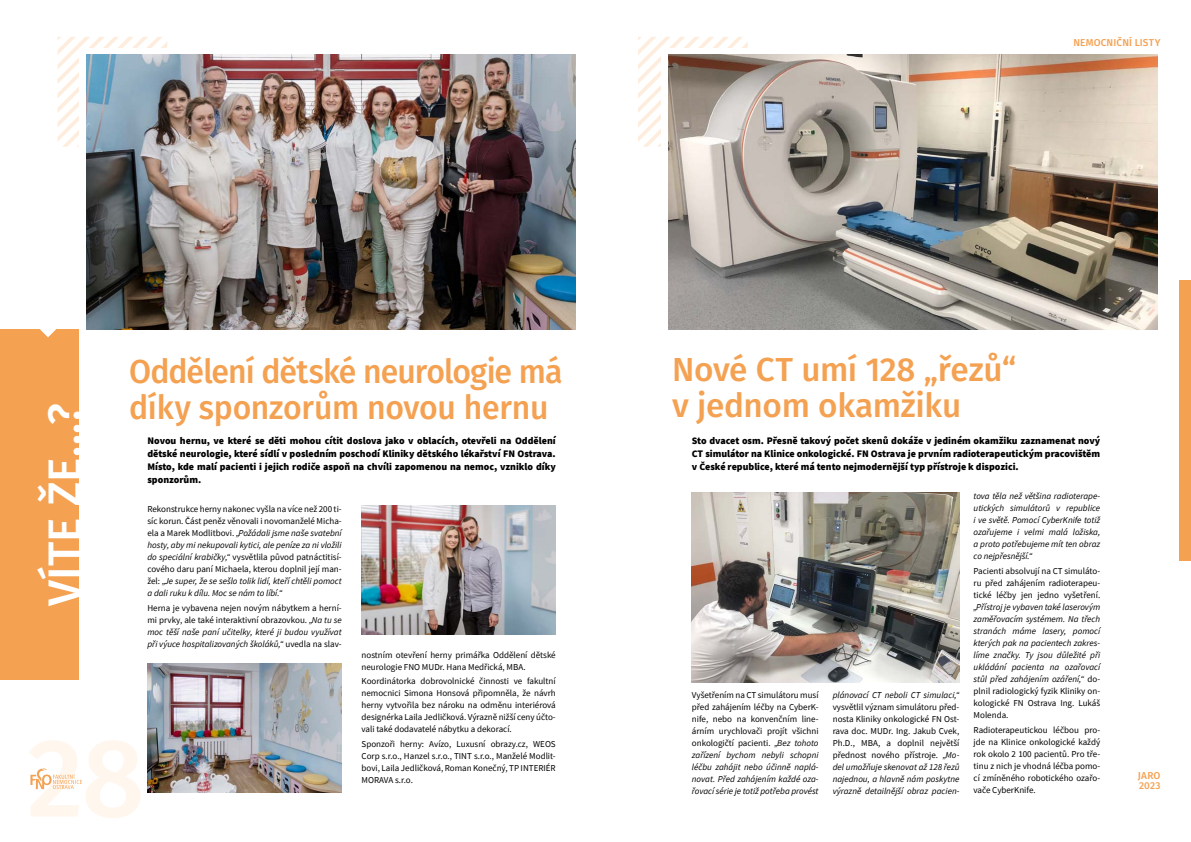
<style>
.page{position:relative;width:1191px;height:842px;background:#fff}
.page>*{position:absolute;margin:0;border:0;box-sizing:border-box;transform-origin:0 0}
.t1{font:500 46px "Fira Sans";color:#fff}
.t2{font:500 33.3px/36px "Fira Sans";letter-spacing:-.015em;color:#f4a152;scale:.96 1}
.t3{font:500 33.3px/36px "Fira Sans";letter-spacing:-.015em;color:#f4a152}
.t4{font:900 10px/13px "Source Sans Pro";color:#000;text-align:justify}
.t5{font:500 10px/10px "Fira Sans";letter-spacing:.015em;color:#f4a152}
.t6{font:9px/12px "Source Sans Pro";color:#000;text-align:justify}
.t7{font:italic 9px/12px "Source Sans Pro";color:#000;text-align:justify}
.s1{font-style:italic}
.s2{font-style:normal}
</style>
<div class="page">
<div style="left:0;top:329px;width:79px;height:350px;background:#f4a152"></div>
<div style="left:1179px;top:281px;width:12px;height:280px;background:#f4a152"></div>
<svg style="left:57px;top:37px;width:110px;height:110px"></svg>
<svg style="left:638px;top:37px;width:110px;height:110px"></svg>
<div style="left:79px;top:48px;width:143px;height:278px;background:#fff"></div>
<svg style="left:30px;top:768px;width:52px;height:21px"></svg>
<div style="left:660px;top:48px;width:134px;height:328px;background:#fff"></div>
<svg style="left:40px;top:329px;width:17px;height:8px"></svg>
<img style="left:669px;top:55px;width:488px;height:274px">
<img style="left:147px;top:663px;width:195px;height:130px">
<img style="left:361px;top:505px;width:195px;height:130px">
<img style="left:86px;top:55px;width:489px;height:274px">
<img style="left:692px;top:492px;width:267px;height:191px">
<p class="t5" style="left:1073px;top:37px;width:89px">n emocn iční listy</p>
<h1 class="t1" style="left:28px;top:606px;width:204px;rotate:-90deg">VÍTE ŽE...?</h1>
<h2 class="t2" style="left:129px;top:352px;width:453px">Oddělení dětské neurologie má díky sponzorům novou hernu</h2>
<h2 class="t3" style="left:672px;top:349px;width:346px">Nové CT umí 128 „řezů“ v jednom okamžiku</h2>
<p class="t4" style="left:147px;top:434px;width:410px">Novou hernu, ve které se děti mohou cítit doslova jako v oblacích, otevřeli na Oddělení dětské neurologie, které sídlí v posledním poschodí Kliniky dětského lékařství FN Ostrava.<br>Místo, kde malí pacienti i jejich rodiče aspoň na chvíli zapomenou na nemoc, vzniklo díky sponzorům.</p>
<p class="t4" style="left:692px;top:434px;width:410px">Sto dvacet osm. Přesně takový počet skenů dokáže v jediném okamžiku zaznamenat nový CT simulátor na Klinice onkologické. FN Ostrava je prvním radioterapeutickým pracovištěm v České republice, které má tento nejmodernější typ přístroje k dispozici.</p>
<p class="t6" style="left:147px;top:503px;width:196px">Rekonstrukce herny nakonec vyšla na více než 200 ti&shy;síc korun. Část peněz věnovali i novomanželé Micha&shy;ela a Marek Modlitbovi. <span class="s1">„Požádali jsme naše svatební hosty, aby mi nekupovali kytici, ale peníze za ni vložili do speciální krabičky,“</span> vysvětlila původ patnáctitisí&shy;cového daru paní Michaela, kterou doplnil její man&shy;žel: <span class="s1">„Je super, že se sešlo tolik lidí, kteří chtěli pomoct a dali ruku k dílu. Moc se nám to líbí.“</span></p>
<p class="t6" style="left:147px;top:602px;width:196px">Herna je vybavena nejen novým nábytkem a herní&shy;mi prvky, ale také interaktivní obrazovkou. <span class="s1">„Na tu se moc těší naše paní učitelky, které ji budou využívat při výuce hospitalizovaných školáků,“</span> uvedla na slav-</p>
<p class="t6" style="left:361px;top:648px;width:196px">nostním otevření herny primářka Oddělení dětské neurologie FNO MUDr. Hana Medřická, MBA.</p>
<p class="t6" style="left:361px;top:675px;width:196px">Koordinátorka dobrovolnické činnosti ve fakultní nemocnici Simona Honsová připomněla, že návrh herny vytvořila bez nároku na odměnu interiérová designérka Laila Jedličková. Výrazně nižší ceny účto&shy;vali také dodavatelé nábytku a dekorací.</p>
<p class="t6" style="left:361px;top:738px;width:196px">Sponzoři herny: Avízo, Luxusní obrazy.cz, WEOS Corp s.r.o., Hanzel s.r.o., TINT s.r.o., Manželé Modlit&shy;bovi, Laila Jedličková, Roman Konečný, TP INTERIÉR MORAVA s.r.o.</p>
<p class="t6" style="left:692px;top:689px;width:128px">Vyšetřením na CT simulátoru musí před zahájením léčby na CyberK&shy;nife, nebo na konvenčním line&shy;árním urychlovači projít všichni onkologičtí pacienti. <span class="s1">„Bez tohoto zařízení bychom nebyli schopni léčbu zahájit nebo účinně naplá&shy;novat. Před zahájením každé oza&shy;řovací série je totiž potřeba provést</span></p>
<p class="t7" style="left:832px;top:688px;width:128px">plánovací CT neboli CT simulaci,“</p>
<p class="t6" style="left:832px;top:700px;width:128px">vysvětlil význam simulátoru před&shy;nosta Kliniky onkologické FN Ost&shy;rava doc. MUDr. Ing. Jakub Cvek, Ph.D., MBA, a doplnil největší přednost nového přístroje. <span class="s1">„Mo&shy;del umožňuje skenovat až 128 řezů najednou, a hlavně nám poskytne výrazně detailnější obraz pacien-</span></p>
<p class="t7" style="left:973px;top:490px;width:128px">tova těla než většina radioterape&shy;utických simulátorů v republice i ve světě. Pomocí CyberKnife totiž ozařujeme i velmi malá ložiska, a proto potřebujeme mít ten obraz co nejpřesnější.“</p>
<p class="t6" style="left:973px;top:565px;width:128px">Pacienti absolvují na CT simuláto&shy;ru před zahájením radioterapeu&shy;tické léčby jen jedno vyšetření.</p>
<p class="t7" style="left:973px;top:601px;width:128px">„Přístroj je vybaven také laserovým zaměřovacím systémem. Na třech stranách máme lasery, pomocí kterých pak na pacientech zakres&shy;líme značky. Ty jsou důležité při ukládání pacienta na ozařovací stůl před zahájením ozáření,“ <span class="s2">do&shy;plnil radiologický fyzik Kliniky on&shy;kologické FN Ostrava Ing. Lukáš Molenda.</span></p>
<p class="t6" style="left:973px;top:724px;width:128px">Radioterapeutickou léčbou pro&shy;jde na Klinice onkologické každý rok okolo 2 100 pacientů. Pro tře&shy;tinu z nich je vhodná léčba pomo&shy;cí zmíněného robotického ozařo&shy;vače CyberKnife.</p>
<p class="t5" style="left:1138px;top:770px;width:24px">jaro<br>2023</p>
</div>
